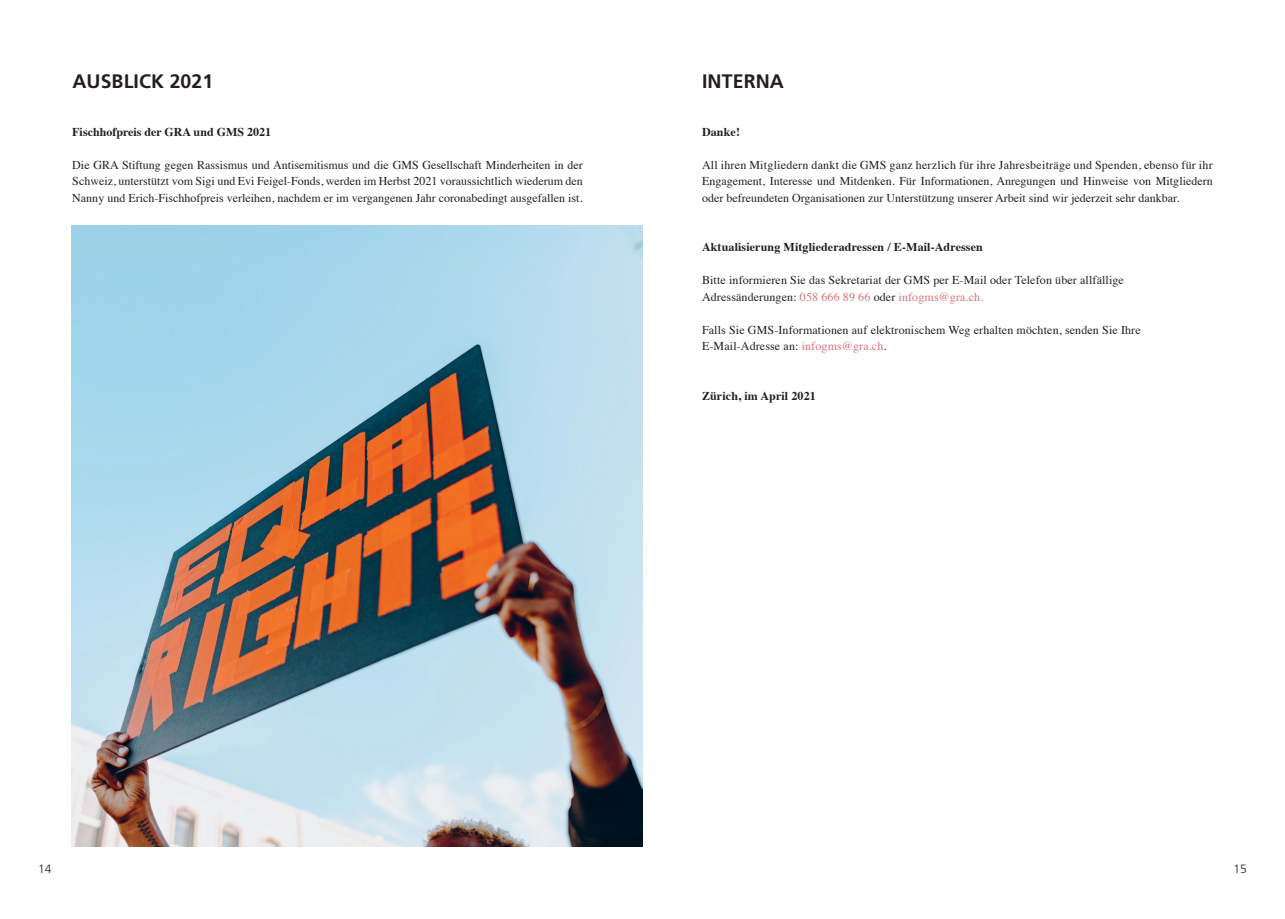
<style>
.page{position:relative;width:1285px;height:919px;background:#fff}
.page>*{position:absolute;margin:0;border:0;box-sizing:border-box;transform-origin:0 0}
.t1{font:700 19.5px "Frutiger";letter-spacing:.005em;color:#231f20}
.t2{font:12px/16.5px "Times";letter-spacing:.01em;color:#231f20;text-align:justify}
.t3{font:700 12px "Times";letter-spacing:.01em;color:#231f20}
.t4{font:300 12px "Frutiger";color:#231f20}
.s1{color:#df7078}
</style>
<div class="page">
<img style="left:72px;top:225px;width:570px;height:621px">
<h1 class="t1" style="left:72px;top:69px;width:142px">AUSBLICK 2021</h1>
<p class="t3" style="left:72px;top:120px;width:200px">Fischhofpreis der GRA und GMS 2021</p>
<p class="t2" style="left:72px;top:155px;width:512px">Die GRA Stiftung gegen Rassismus und Antisemitismus und die GMS Gesellschaft Minderheiten in der Schweiz, unterstützt vom Sigi und Evi Feigel-Fonds, werden im Herbst 2021 voraussichtlich wiederum den Nanny und Erich-Fischhofpreis verleihen, nachdem er im vergangenen Jahr coronabedingt ausgefallen ist.</p>
<h1 class="t1" style="left:702px;top:69px;width:83px">INTERNA</h1>
<p class="t3" style="left:702px;top:120px;width:39px">Danke!</p>
<p class="t2" style="left:702px;top:155px;width:512px">All ihren Mitgliedern dankt die GMS ganz herzlich für ihre Jahresbeiträge und Spenden, ebenso für ihr Engagement, Interesse und Mitdenken. Für Informationen, Anregungen und Hinweise von Mitgliedern oder befreundeten Organisationen zur Unterstützung unserer Arbeit sind wir jederzeit sehr dankbar.</p>
<p class="t3" style="left:702px;top:235px;width:282px">Aktualisierung Mitgliederadressen / E-Mail-Adressen</p>
<p class="t2" style="left:702px;top:271px;width:423px">Bitte informieren Sie das Sekretariat der GMS per E-Mail oder Telefon über allfällige<br>Adressänderungen: <span class="s1">058 666 89 66</span> oder <span class="s1">infogms@gra.ch.</span></p>
<p class="t2" style="left:702px;top:320px;width:440px">Falls Sie GMS-Informationen auf elektronischem Weg erhalten möchten, senden Sie Ihre<br>E-Mail-Adresse an: <span class="s1">infogms@gra.ch</span>.</p>
<p class="t3" style="left:702px;top:384px;width:115px">Zürich, im April 2021</p>
<p class="t4" style="left:38px;top:862px;width:15px">14</p>
<p class="t4" style="left:1233px;top:862px;width:15px">15</p>
</div>
